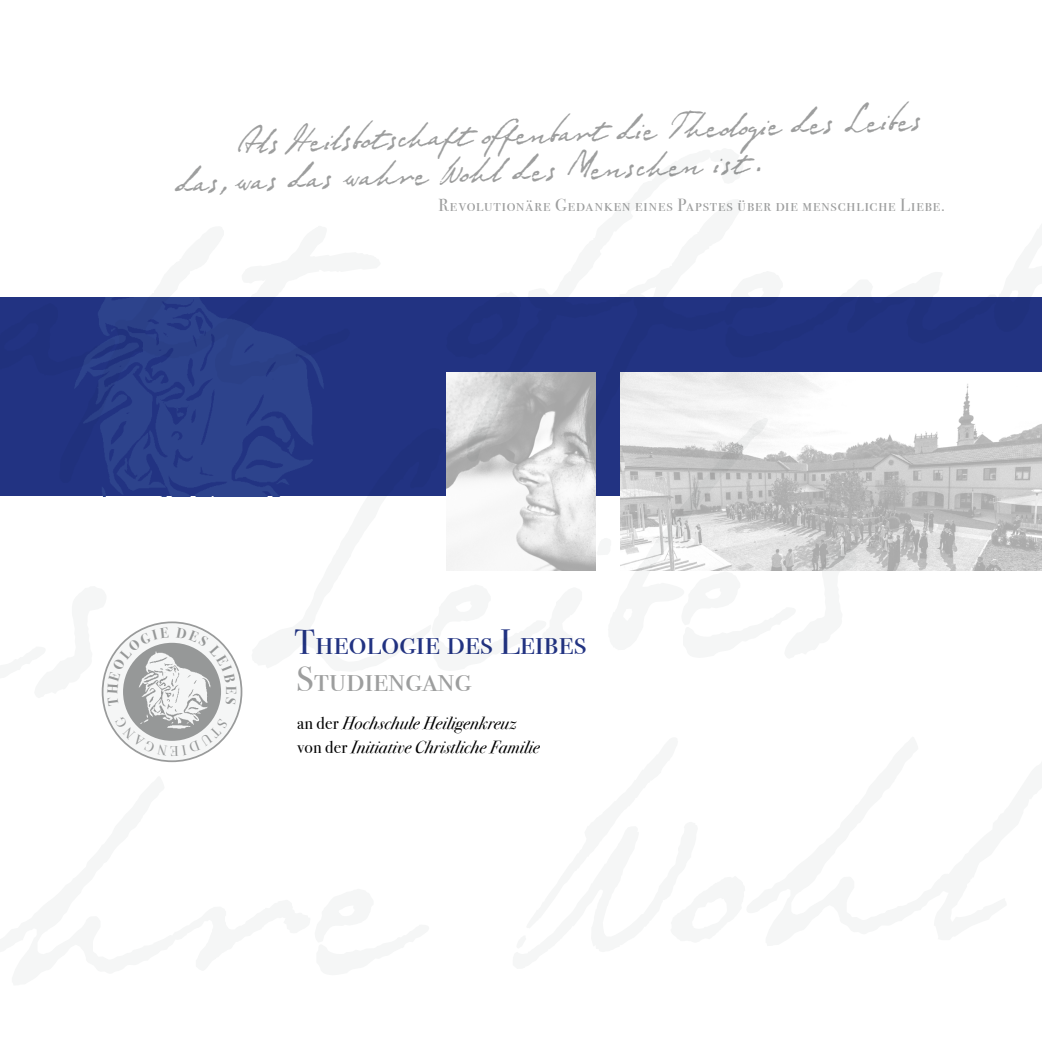
<style>
.page{position:relative;width:1042px;height:1042px;background:#fff}
.page>*{position:absolute;margin:0;border:0;box-sizing:border-box;transform-origin:0 0}
.t1{font:35px/37.3px "JP2 LT Pro";color:#9d9e9e}
.t2{font:35px "Bodoni Svty Two SCITCTT Book";letter-spacing:.01em;color:#223382}
.t3{font:35px "Bodoni Svty Two SCITCTT Book";letter-spacing:.01em;color:#9d9e9e}
.t4{font:17.5px/24.8px "Bodoni Svty Two OSITCTT Book It";letter-spacing:.01em;color:#000}
.t5{font:17.5px "Bodoni Svty Two SCITCTT Book";letter-spacing:.055em;color:#9d9e9e}
.t6{font:14px "Bodoni Svty Two OSITCTT Bold";color:#9d9e9e}
.s1{font-family:"Bodoni Svty Two OSITCTT Book"}
</style>
<div class="page">
<div style="left:0;top:298px;width:1042px;height:198px;background:#223382"></div>
<img style="left:75px;top:298px;width:248px;height:198px">
<img style="left:446px;top:372px;width:149px;height:198px">
<img style="left:620px;top:372px;width:422px;height:198px">
<svg style="left:103px;top:622px;width:138px;height:139px;fill:#f5f6f6"></svg>
<svg style="left:114px;top:716px;width:114px;height:40px"></svg>
<svg style="left:107px;top:627px;width:62px;height:79px"></svg>
<svg style="left:176px;top:627px;width:59px;height:56px"></svg>
<svg style="left:225px;top:697px;width:11px;height:7px"></svg>
<p class="t1" style="left:172px;top:123px;width:750px;text-indent:64px;rotate:-2deg">Als Heilsbotschaft off enbart die Theologie des Leibes das, was das wahre Wohl des Menschen ist.</p>
<p class="t5" style="left:438px;top:194px;width:508px">Revolutionäre Gedanken eines Papstes über die menschliche Liebe.</p>
<p class="t6" style="left:239px;top:686px;width:10px;rotate:90deg">E</p>
<p class="t2" style="left:295px;top:621px;width:293px">Theologie des Leibes</p>
<p class="t3" style="left:296px;top:659px;width:176px">Studiengang</p>
<p class="t4" style="left:297px;top:710px;width:244px"><span class="s1">an der</span> Hochschule Heiligenkreuz <span class="s1">von der</span> Initiative Christliche Familie</p>
</div>
